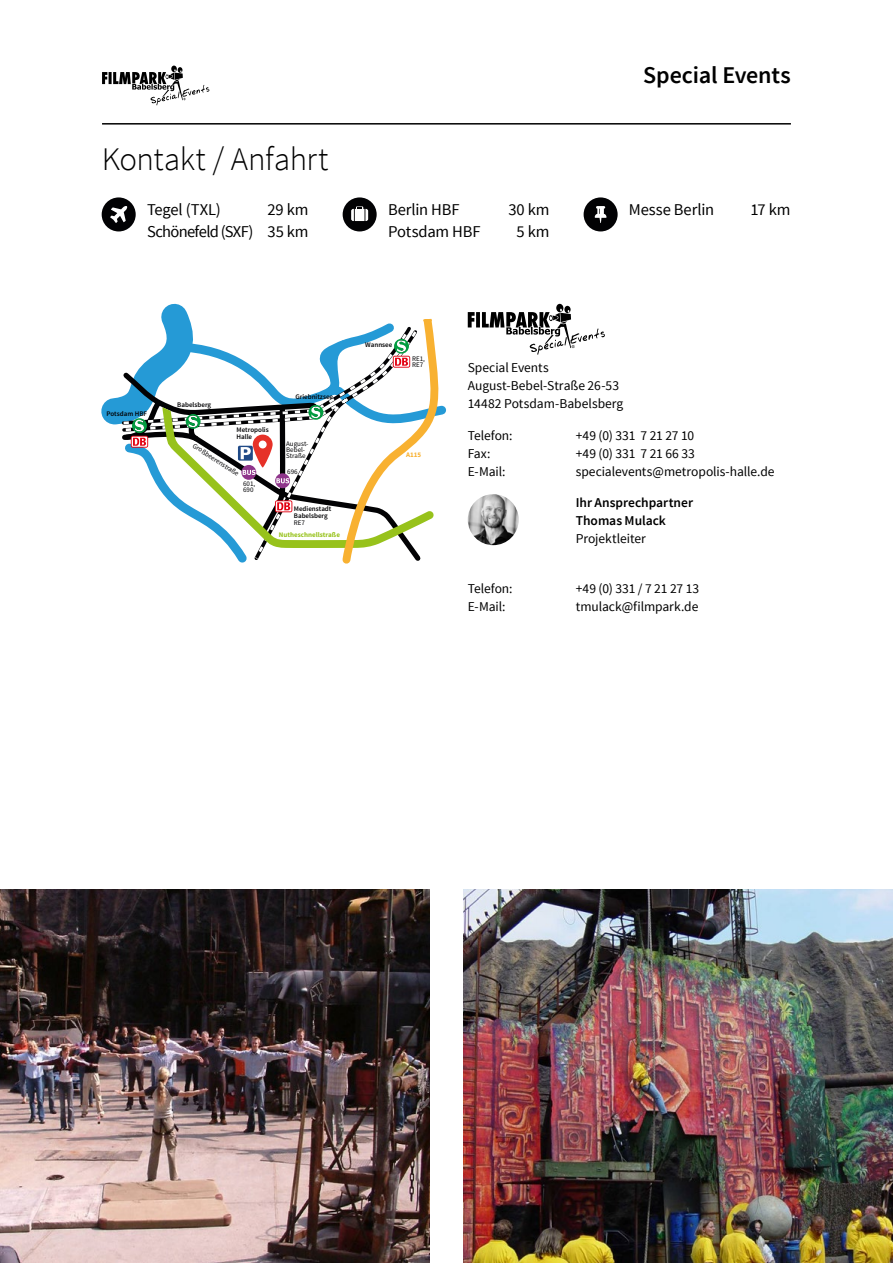
<style>
.page{position:relative;width:893px;height:1263px;background:#fff}
.page>*{position:absolute;margin:0;border:0;box-sizing:border-box;transform-origin:0 0}
.t1{font:300 33px "Source Sans Pro";letter-spacing:-.015em;color:#000}
.t2{font:600 24px "Source Sans Pro";letter-spacing:-.01em;color:#000}
.t3{font:16.5px "Source Sans Pro";letter-spacing:-.01em;color:#000}
.t4{font:16.5px/22.5px "Source Sans Pro";letter-spacing:-.04em;color:#000;text-align:right}
.t5{font:13.5px/18px "Source Sans Pro";letter-spacing:-.005em;color:#000}
.t6{font:600 13.5px/18px "Source Sans Pro";color:#000}
.t7{font:600 7.05px/6.1px "Source Sans Pro";color:#020204}
.t8{font:7.05px/6.1px "Source Sans Pro";color:#020204}
.t9{font:700 7.05px "Source Sans Pro";color:#97c21b}
.t10{font:700 7.05px "Source Sans Pro";color:#f8b131}
</style>
<div class="page">
<svg style="left:102px;top:197px;width:34px;height:34px"></svg>
<svg style="left:343px;top:197px;width:34px;height:34px"></svg>
<svg style="left:584px;top:197px;width:34px;height:34px"></svg>
<svg style="left:101px;top:304px;width:342px;height:260px"></svg>
<svg style="left:468px;top:312px;width:7px;height:15px"></svg>
<svg style="left:476px;top:312px;width:4px;height:15px"></svg>
<svg style="left:482px;top:304px;width:123px;height:51px"></svg>
<img style="left:468px;top:494px;width:51px;height:51px;border-radius:26px">
<img style="left:0;top:890px;width:429px;height:373px">
<img style="left:463px;top:890px;width:430px;height:373px">
<hr style="left:102px;top:123px;width:689px;height:2px;background:#000">
<svg style="left:102px;top:66px;width:107px;height:39px"></svg>
<h1 class="t1" style="left:102px;top:139px;width:228px">Kontakt / Anfahrt</h1>
<p class="t3" style="left:147px;top:199px;width:75px">Tegel (TXL)</p>
<p class="t4" style="left:147px;top:198px;width:163px">29 km<br>Schönefeld (SXF) 35 km</p>
<p class="t3" style="left:388px;top:199px;width:73px">Berlin HBF</p>
<p class="t3" style="left:508px;top:199px;width:43px">30 km</p>
<p class="t3" style="left:388px;top:221px;width:94px">Potsdam HBF</p>
<p class="t3" style="left:517px;top:221px;width:34px">5 km</p>
<p class="t7" style="left:365px;top:342px;width:29px">Wannsee</p>
<h2 class="t2" style="left:643px;top:60px;width:149px">Special Events</h2>
<p class="t3" style="left:629px;top:199px;width:87px">Messe Berlin</p>
<p class="t3" style="left:751px;top:199px;width:41px">17 km</p>
<p class="t7" style="left:106px;top:410px;width:42px">Potsdam HBF</p>
<p class="t7" style="left:177px;top:401px;width:35px">Babelsberg</p>
<p class="t7" style="left:237px;top:427px;width:34px">Metropolis<br>Halle</p>
<p class="t8" style="left:195px;top:442px;width:55px;rotate:33deg">Großbeerenstraße</p>
<p class="t8" style="left:243px;top:481px;width:14px">601,<br>690</p>
<p class="t7" style="left:295px;top:394px;width:39px">Griebnitzsee</p>
<p class="t8" style="left:286px;top:441px;width:24px">August-<br>Bebel-<br>Straße</p>
<p class="t8" style="left:287px;top:469px;width:12px">696</p>
<p class="t7" style="left:294px;top:506px;width:39px">Medienstadt<br>Babelsberg</p>
<p class="t8" style="left:294px;top:520px;width:13px">RE7</p>
<p class="t9" style="left:279px;top:530px;width:63px">Nutheschnellstraße</p>
<p class="t8" style="left:412px;top:355px;width:14px">RE1,<br>RE7</p>
<p class="t10" style="left:406px;top:450px;width:17px">A115</p>
<p class="t5" style="left:468px;top:359px;width:157px">Special Events<br>August-Bebel-Straße 26-53<br>14482 Potsdam-Babelsberg</p>
<p class="t5" style="left:468px;top:426px;width:46px">Telefon:</p>
<p class="t5" style="left:576px;top:426px;width:120px">+49 (0) 331 7 21 27 10</p>
<p class="t5" style="left:468px;top:444px;width:24px">Fax:</p>
<p class="t5" style="left:576px;top:444px;width:121px">+49 (0) 331 7 21 66 33</p>
<p class="t5" style="left:468px;top:462px;width:39px">E-Mail:</p>
<p class="t5" style="left:576px;top:462px;width:200px">specialevents@metropolis-halle.de</p>
<p class="t6" style="left:576px;top:494px;width:119px">Ihr Ansprechpartner<br>Thomas Mulack</p>
<p class="t5" style="left:576px;top:530px;width:72px">Projektleiter</p>
<p class="t5" style="left:468px;top:579px;width:46px">Telefon:</p>
<p class="t5" style="left:576px;top:579px;width:125px">+49 (0) 331 / 7 21 27 13</p>
<p class="t5" style="left:468px;top:597px;width:39px">E-Mail:</p>
<p class="t5" style="left:576px;top:597px;width:124px">tmulack@filmpark.de</p>
</div>
